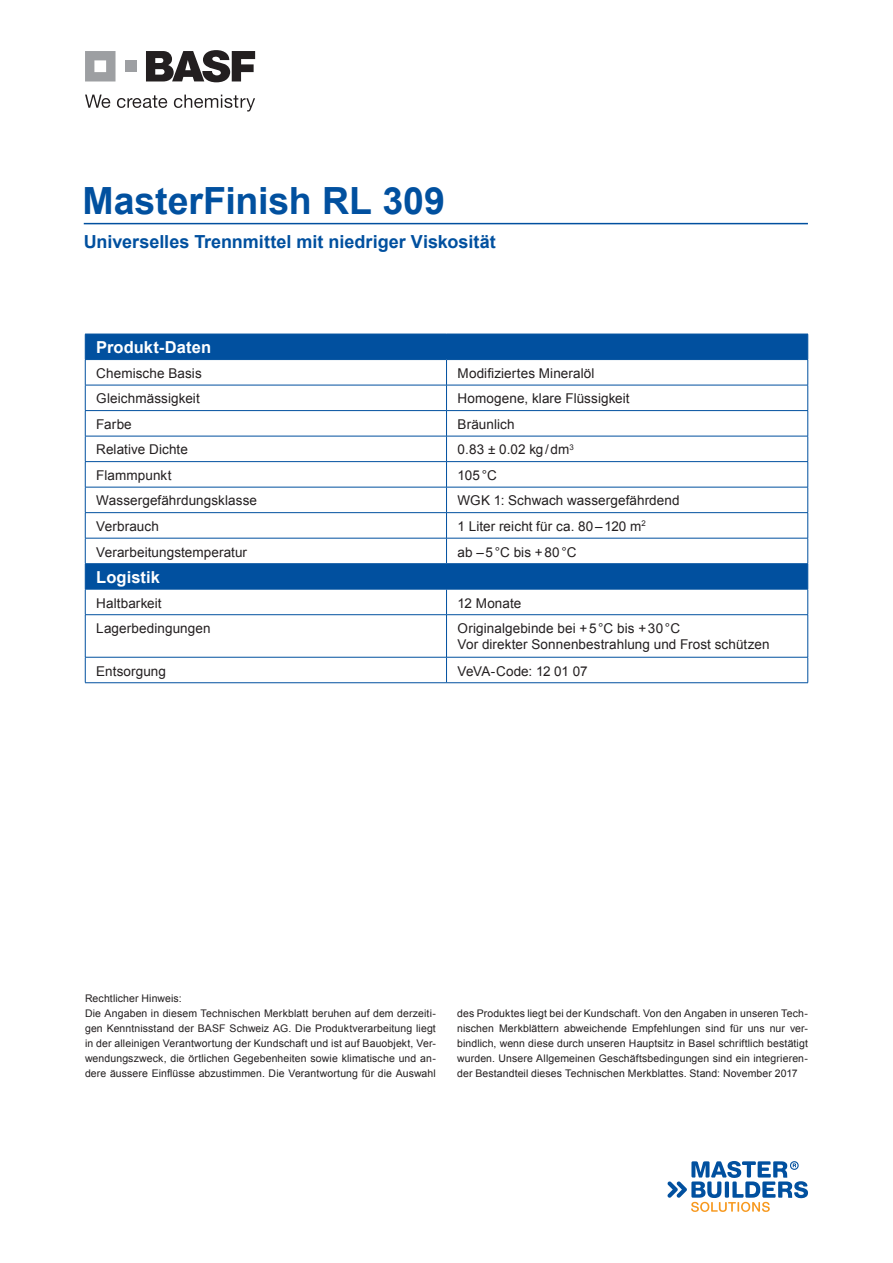
<style>
.page{position:relative;width:893px;height:1263px;background:#fff}
.page>*{position:absolute;margin:0;border:0;box-sizing:border-box;transform-origin:0 0}
.Titel{font:700 37.5px "Arial";letter-spacing:-.005em;color:#01509f}
.Überschrift{font:700 18px "Arial";color:#01509f}
.Tabelle_-_Titel{font:700 16.5px "Arial";color:#fff}
.Tabelle_-_Zellen{font:13.5px/16.2px "Arial";letter-spacing:.005em;color:#231f20}
.Tabelle_-_Zellen-2{font:13.5px "Arial";letter-spacing:-.02em;color:#231f20}
.t1{font:10.5px/15px "Arial";letter-spacing:.01em;color:#231f20}
</style>
<div class="page">
<svg style="left:85px;top:51px;width:31px;height:30px"></svg>
<div style="left:125px;top:60px;width:12px;height:12px;background:#9d9fa2"></div>
<svg style="left:146px;top:50px;width:109px;height:32px"></svg>
<svg style="left:85px;top:95px;width:25px;height:13px"></svg>
<svg style="left:117px;top:95px;width:50px;height:13px"></svg>
<svg style="left:174px;top:95px;width:81px;height:17px"></svg>
<svg style="left:667px;top:1161px;width:141px;height:51px"></svg>
<div style="left:86px;top:335px;width:721px;height:24px;background:#01509f"></div>
<svg style="left:86px;top:360px;width:721px;height:297px"></svg>
<hr style="left:85px;top:334px;width:361px;height:1px;background:#01509f">
<hr style="left:446px;top:334px;width:362px;height:1px;background:#01509f">
<hr style="left:85px;top:359px;width:361px;height:1px;background:#01509f">
<hr style="left:446px;top:359px;width:362px;height:1px;background:#01509f">
<hr style="left:85px;top:385px;width:361px;height:1px;background:#01509f">
<hr style="left:446px;top:385px;width:362px;height:1px;background:#01509f">
<hr style="left:85px;top:410px;width:361px;height:1px;background:#01509f">
<hr style="left:446px;top:410px;width:362px;height:1px;background:#01509f">
<hr style="left:85px;top:436px;width:361px;height:1px;background:#01509f">
<hr style="left:446px;top:436px;width:362px;height:1px;background:#01509f">
<hr style="left:85px;top:461px;width:361px;height:1px;background:#01509f">
<hr style="left:446px;top:461px;width:362px;height:1px;background:#01509f">
<hr style="left:85px;top:487px;width:361px;height:1px;background:#01509f">
<hr style="left:446px;top:487px;width:362px;height:1px;background:#01509f">
<hr style="left:85px;top:512px;width:361px;height:1px;background:#01509f">
<hr style="left:446px;top:512px;width:362px;height:1px;background:#01509f">
<hr style="left:85px;top:538px;width:361px;height:1px;background:#01509f">
<hr style="left:446px;top:538px;width:362px;height:1px;background:#01509f">
<svg style="left:446px;top:360px;width:1px;height:203px"></svg>
<hr style="left:85px;top:563px;width:361px;height:1px;background:#01509f">
<hr style="left:446px;top:563px;width:362px;height:1px;background:#01509f">
<hr style="left:85px;top:589px;width:361px;height:1px;background:#01509f">
<svg style="left:85px;top:334px;width:1px;height:280px"></svg>
<hr style="left:446px;top:589px;width:362px;height:1px;background:#01509f">
<svg style="left:446px;top:589px;width:1px;height:25px"></svg>
<svg style="left:807px;top:334px;width:1px;height:280px"></svg>
<hr style="left:85px;top:614px;width:361px;height:1px;background:#01509f">
<hr style="left:85px;top:615px;width:1px;height:42px;background:#01509f">
<hr style="left:446px;top:614px;width:362px;height:1px;background:#01509f">
<hr style="left:446px;top:615px;width:1px;height:42px;background:#01509f">
<hr style="left:807px;top:615px;width:1px;height:42px;background:#01509f">
<hr style="left:85px;top:657px;width:361px;height:1px;background:#01509f">
<svg style="left:85px;top:657px;width:1px;height:25px"></svg>
<hr style="left:446px;top:657px;width:362px;height:1px;background:#01509f">
<svg style="left:446px;top:657px;width:1px;height:25px"></svg>
<svg style="left:807px;top:657px;width:1px;height:25px"></svg>
<hr style="left:85px;top:682px;width:361px;height:1px;background:#01509f">
<hr style="left:446px;top:682px;width:362px;height:1px;background:#01509f">
<hr style="left:84px;top:223px;width:724px;height:1px;background:#01509f">
<p class="Titel" style="left:82px;top:176px;width:364px">MasterFinish RL 309</p>
<p class="Überschrift" style="left:84px;top:229px;width:413px">Universelles Trennmittel mit niedriger Viskosität</p>
<p class="Tabelle_-_Titel" style="left:96px;top:337px;width:116px">Produkt-Daten</p>
<p class="Tabelle_-_Zellen" style="left:96px;top:365px;width:107px">Chemische Basis</p>
<p class="Tabelle_-_Zellen" style="left:458px;top:365px;width:138px">Modifiziertes Mineralöl</p>
<p class="Tabelle_-_Zellen" style="left:96px;top:391px;width:105px">Gleichmässigkeit</p>
<p class="Tabelle_-_Zellen" style="left:458px;top:391px;width:174px">Homogene, klare Flüssigkeit</p>
<p class="Tabelle_-_Zellen" style="left:96px;top:416px;width:37px">Farbe</p>
<p class="Tabelle_-_Zellen" style="left:458px;top:416px;width:59px">Bräunlich</p>
<p class="Tabelle_-_Zellen" style="left:96px;top:442px;width:93px">Relative Dichte</p>
<p class="Tabelle_-_Zellen" style="left:458px;top:442px;width:118px">0.83 ± 0.02 kg/dm<sup>3</sup></p>
<p class="Tabelle_-_Zellen" style="left:96px;top:467px;width:77px">Flammpunkt</p>
<p class="Tabelle_-_Zellen" style="left:458px;top:467px;width:41px">105°C</p>
<p class="Tabelle_-_Zellen" style="left:96px;top:493px;width:162px">Wassergefährdungsklasse</p>
<p class="Tabelle_-_Zellen" style="left:458px;top:493px;width:223px">WGK 1: Schwach wassergefährdend</p>
<p class="Tabelle_-_Zellen" style="left:96px;top:518px;width:64px">Verbrauch</p>
<p class="Tabelle_-_Zellen" style="left:458px;top:518px;width:190px">1 Liter reicht für ca. 80–120 m<sup>2</sup></p>
<p class="Tabelle_-_Zellen" style="left:96px;top:544px;width:152px">Verarbeitungstemperatur</p>
<p class="Tabelle_-_Zellen" style="left:458px;top:544px;width:121px">ab –5°C bis +80°C</p>
<p class="Tabelle_-_Titel" style="left:96px;top:566px;width:65px">Logistik</p>
<p class="Tabelle_-_Zellen" style="left:96px;top:595px;width:67px">Haltbarkeit</p>
<p class="Tabelle_-_Zellen" style="left:458px;top:595px;width:65px">12 Monate</p>
<p class="Tabelle_-_Zellen" style="left:96px;top:620px;width:116px">Lagerbedingungen</p>
<p class="Tabelle_-_Zellen" style="left:458px;top:620px;width:313px">Originalgebinde bei +5°C bis +30°C<br>Vor direkter Sonnenbestrahlung und Frost schützen</p>
<p class="Tabelle_-_Zellen" style="left:96px;top:663px;width:71px">Entsorgung</p>
<p class="Tabelle_-_Zellen-2" style="left:458px;top:662px;width:132px">VeVA-Code: 12 01 07</p>
<p class="t1" style="left:85px;top:991px;width:352px">Rechtlicher Hinweis:<br>Die Angaben in diesem Technischen Merkblatt beruhen auf dem derzeiti&shy;gen Kenntnisstand der BASF Schweiz AG. Die Produktverarbeitung liegt in der alleinigen Verantwortung der Kundschaft und ist auf Bauobjekt, Ver&shy;wendungszweck, die örtlichen Gegebenheiten sowie klimatische und an&shy;dere äussere Einflüsse abzustimmen. Die Verantwortung für die Auswahl</p>
<p class="t1" style="left:457px;top:1006px;width:352px;text-align:justify">des Produktes liegt bei der Kundschaft. Von den Angaben in unseren Tech&shy;nischen Merkblättern abweichende Empfehlungen sind für uns nur ver&shy;bindlich, wenn diese durch unseren Hauptsitz in Basel schriftlich bestätigt wurden. Unsere Allgemeinen Geschäftsbedingungen sind ein integrieren&shy;der Bestandteil dieses Technischen Merkblattes. Stand: November 2017</p>
</div>
